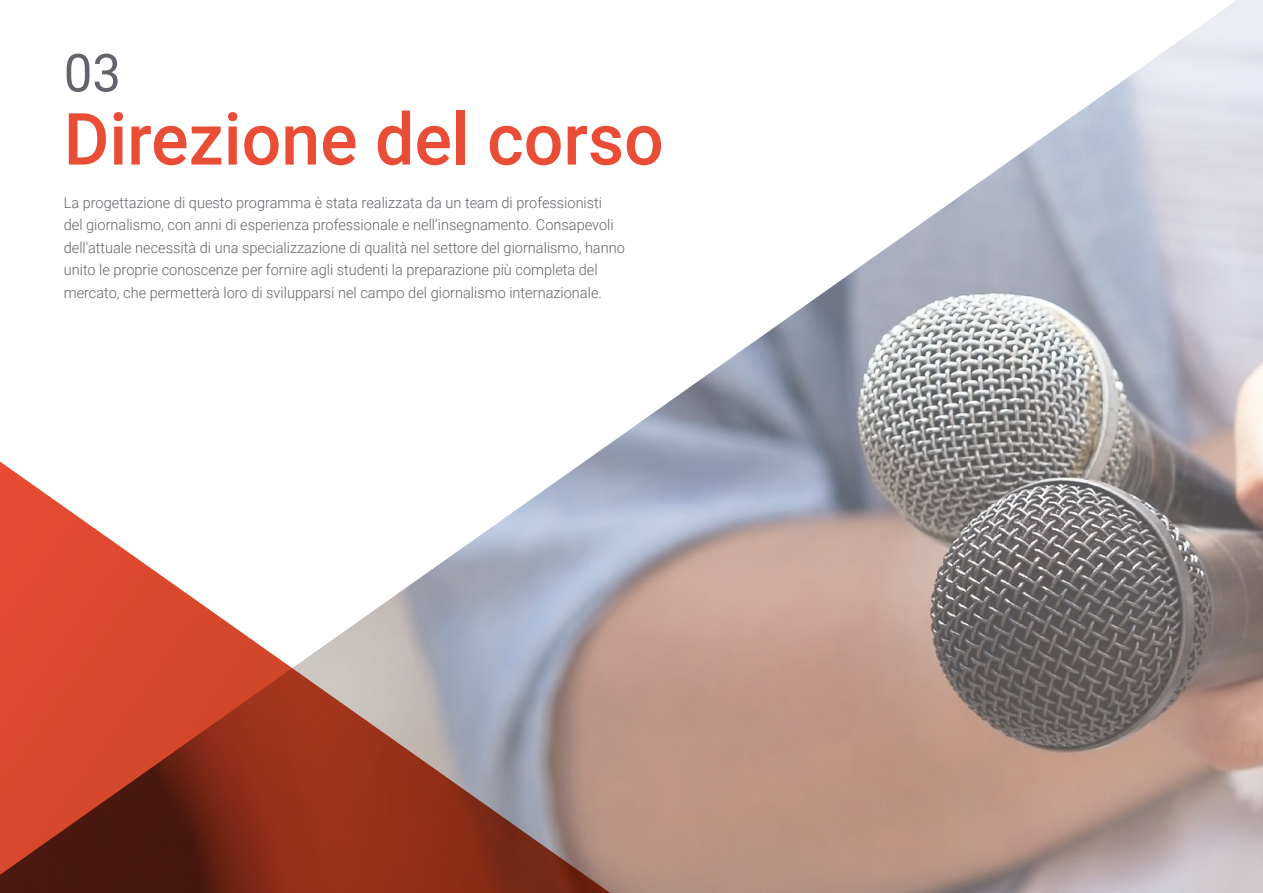
<style>
.page{position:relative;width:1263px;height:893px;background:#fff}
.page>*{position:absolute;margin:0;border:0;box-sizing:border-box;transform-origin:0 0}
.t1{font:500 72px "Roboto";color:#e94d35}
.t2{font:52.5px "Roboto";color:#61646a}
.t3{font:300 15px/22.5px "Roboto";color:#61646a}
</style>
<div class="page">
<img style="left:607px;top:0;width:656px;height:893px">
<svg style="left:0;top:446px;width:640px;height:447px"></svg>
<h2 class="t2" style="left:64px;top:36px;width:59px">03</h2>
<h1 class="t1" style="left:64px;top:89px;width:601px">Direzione del corso</h1>
<p class="t3" style="left:64px;top:191px;width:563px">La progettazione di questo programma è stata realizzata da un team di professionisti<br>del giornalismo, con anni di esperienza professionale e nell’insegnamento. Consapevoli dell'attuale necessità di una specializzazione di qualità nel settore del giornalismo, hanno unito le proprie conoscenze per fornire agli studenti la preparazione più completa del mercato, che permetterà loro di svilupparsi nel campo del giornalismo internazionale.</p>
</div>
